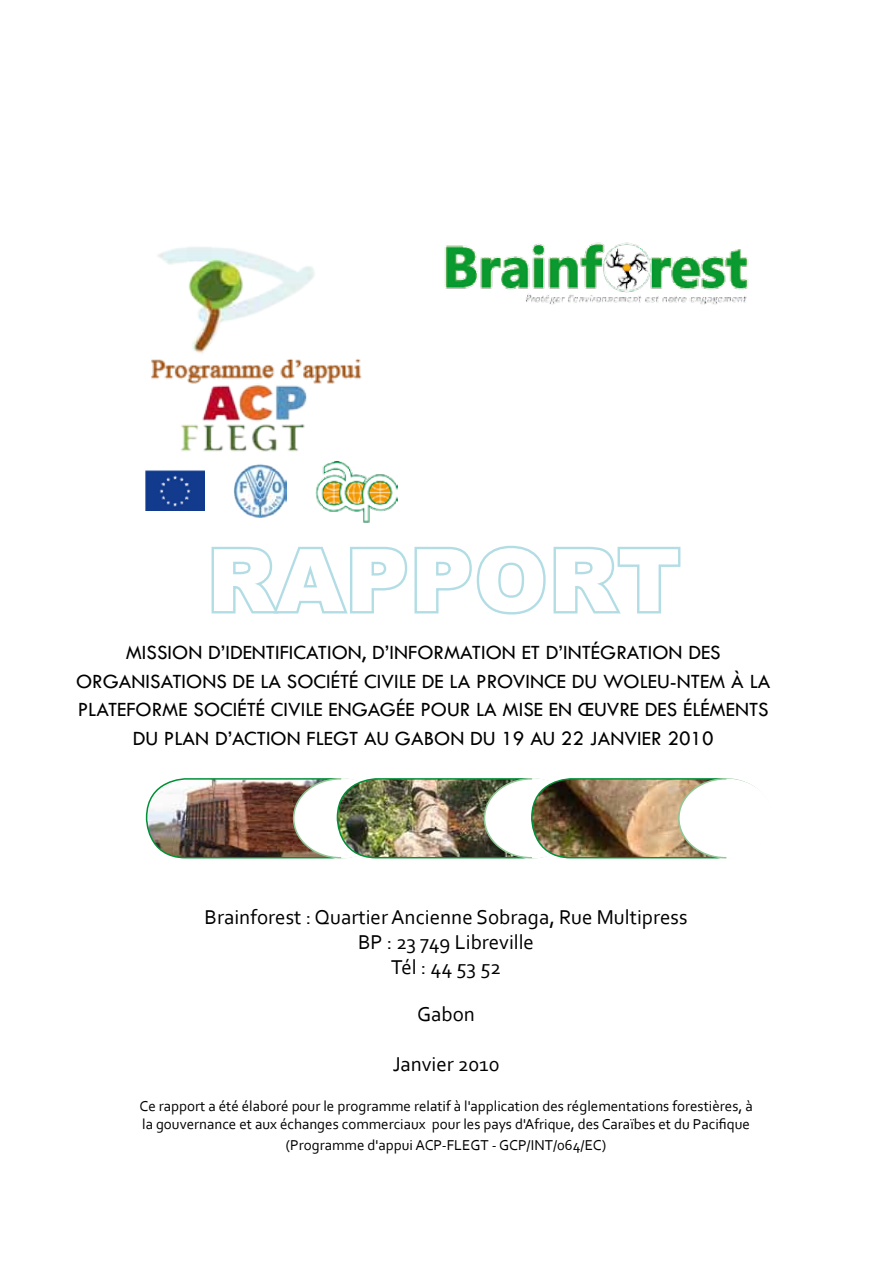
<style>
.page{position:relative;width:893px;height:1263px;background:#fff}
.page>*{position:absolute;margin:0;border:0;box-sizing:border-box;transform-origin:0 0}
.t1{font:900 86.4px "Arial";letter-spacing:.025em;color:#fff}
.t2{font:21px "Tw Cen";color:#000}
.t3{font:21px/25.2px "Corbel";color:#000;text-align:center}
.t4{font:15px/18px "Corbel";color:#000}
</style>
<div class="page">
<img style="left:445px;top:242px;width:303px;height:63px">
<img style="left:151px;top:247px;width:211px;height:205px">
<img style="left:315px;top:462px;width:82px;height:61px">
<img style="left:233px;top:464px;width:54px;height:54px">
<img style="left:146px;top:471px;width:58px;height:39px">
<img style="left:147px;top:781px;width:177px;height:77px">
<div style="left:146px;top:778px;width:225px;height:80px;border:2px solid #009037;border-radius:39px"></div>
<div style="left:294px;top:779px;width:93px;height:79px;background:#fff;border-radius:50%"></div>
<img style="left:337px;top:779px;width:178px;height:79px">
<div style="left:337px;top:778px;width:225px;height:80px;border:2px solid #009037;border-radius:39px"></div>
<div style="left:484px;top:779px;width:94px;height:79px;background:#fff;border-radius:50%"></div>
<svg style="left:531px;top:778px;width:49px;height:81px"></svg>
<img style="left:532px;top:779px;width:177px;height:79px">
<div style="left:531px;top:778px;width:225px;height:80px;border:2px solid #009037;border-radius:39px"></div>
<div style="left:679px;top:779px;width:93px;height:79px;background:#fff;border-radius:50%"></div>
<svg style="left:725px;top:778px;width:34px;height:81px"></svg>
<svg style="left:211px;top:545px;width:470px;height:70px"></svg>
<h1 class="t1" style="left:207px;top:517px;width:474px">RAPPORT</h1>
<p class="t2" style="left:126px;top:640px;width:596px">MISSION D’IDENTIFICATION, D’INFORMATION ET D’INTÉGRATION DES</p>
<p class="t2" style="left:76px;top:668px;width:696px">ORGANISATIONS DE LA SOCIÉTÉ CIVILE DE LA PROVINCE DU WOLEU-NTEM À LA</p>
<p class="t2" style="left:78px;top:697px;width:692px">PLATEFORME SOCIÉTÉ CIVILE ENGAGÉE POUR LA MISE EN ŒUVRE DES ÉLÉMENTS</p>
<p class="t2" style="left:133px;top:725px;width:185px">DU PLAN D’ACTION FLEGT</p>
<p class="t2" style="left:364px;top:725px;width:351px">AU GABON DU 19 AU 22 JANVIER 2010</p>
<p class="t3" style="left:205px;top:903px;width:484px">Brainforest : Quartier Ancienne Sobraga, Rue Multipress<br>BP : 23 749 Libreville<br>Tél : 44 53 52</p>
<p class="t3" style="left:417px;top:1001px;width:59px">Gabon</p>
<p class="t3" style="left:393px;top:1051px;width:108px">Janvier 2010</p>
<p class="t4" style="left:140px;top:1096px;width:615px">Ce rapport a été élaboré pour le programme relatif à l'application des réglementations forestières, à la gouvernance et aux échanges commerciaux pour les pays d'Afrique, des Caraïbes et du Pacifique</p>
<p class="t4" style="left:286px;top:1136px;width:322px">(Programme d'appui ACP-FLEGT - GCP/INT/064/EC)</p>
</div>
